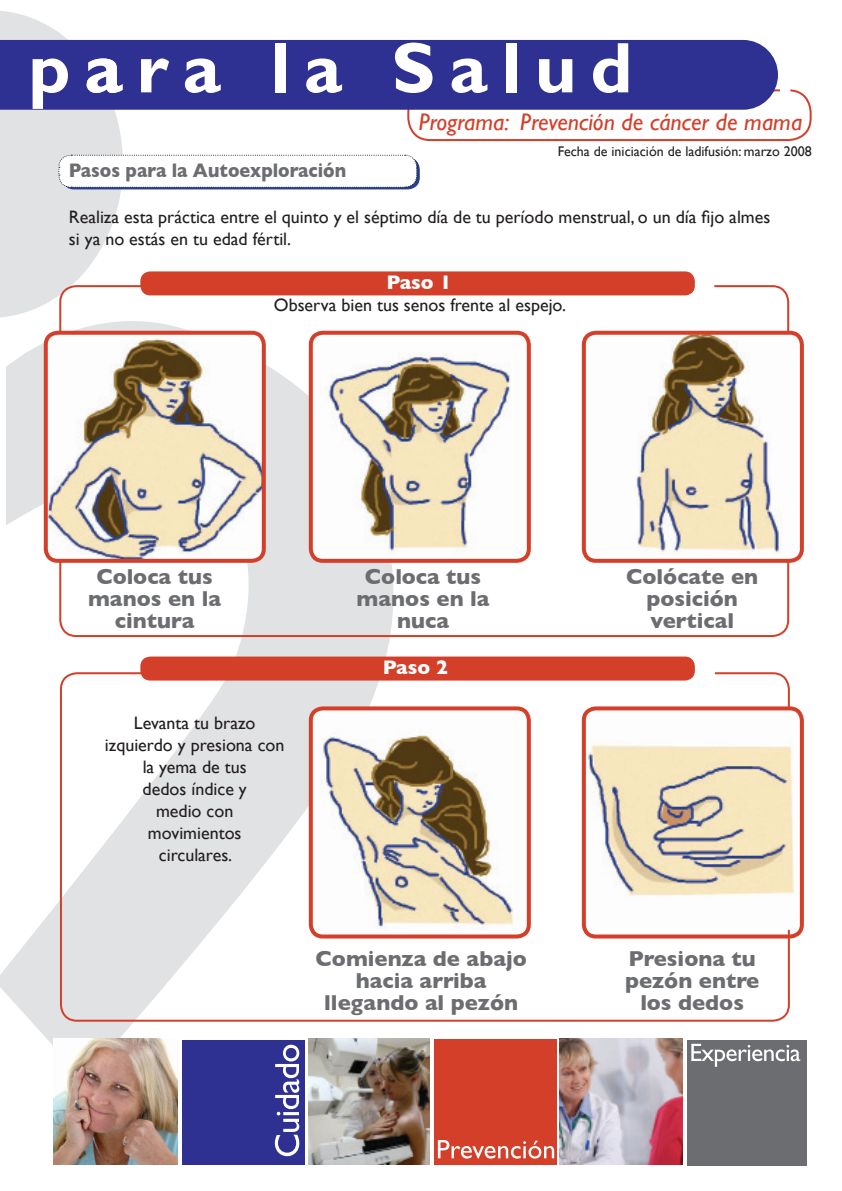
<style>
.page{position:relative;width:842px;height:1191px;background:#fff}
.page>*{position:absolute;margin:0;border:0;box-sizing:border-box;transform-origin:0 0}
.t1{font:italic 24px "Gill Sans";color:#d43f29}
.subtit{font:700 22px/22px "Gill Sans";color:#6c6d70;text-align:center}
.subtit-2{font:700 20px "Gill Sans";color:#6c6d70;scale:.9 1}
.subtit-3{font:700 20px "Gill Sans";color:#fff}
.txt{font:18px/22px "Gill Sans";color:#231f20}
.txt-2{font:14px "Gill Sans";color:#231f20}
</style>
<div class="page">
<div style="left:407px;top:89px;width:405px;height:52px;border:2px solid #d43f29;border-radius:22px"></div>
<svg style="left:0;top:321px;width:411px;height:758px"></svg>
<div style="left:432px;top:40px;width:346px;height:70px;background:#2e3092"></div>
<svg style="left:452px;top:58px;width:35px;height:35px"></svg>
<div style="left:506px;top:43px;width:10px;height:49px;background:#fff"></div>
<svg style="left:539px;top:59px;width:33px;height:34px"></svg>
<svg style="left:593px;top:43px;width:35px;height:50px"></svg>
<svg style="left:780px;top:89px;width:22px;height:4px"></svg>
<div style="left:182px;top:1039px;width:122px;height:125px;background:#2e3092"></div>
<div style="left:435px;top:1039px;width:122px;height:125px;background:#d43f29"></div>
<div style="left:687px;top:1039px;width:119px;height:126px;background:#6c6d70"></div>
<svg style="left:275px;top:1044px;width:24px;height:112px"></svg>
<svg style="left:691px;top:1043px;width:109px;height:23px"></svg>
<svg style="left:438px;top:1140px;width:116px;height:18px"></svg>
<img style="left:308px;top:1038px;width:122px;height:126px">
<img style="left:54px;top:1039px;width:124px;height:125px">
<img style="left:559px;top:1039px;width:124px;height:125px">
<div style="left:140px;top:271px;width:555px;height:24px;background:#d43f29;border-radius:10px"></div>
<div style="left:140px;top:656px;width:555px;height:24px;background:#d43f29;border-radius:10px"></div>
<svg style="left:0;top:11px;width:432px;height:307px"></svg>
<div style="left:60px;top:672px;width:730px;height:349px;border:2px solid #d43f29;border-radius:16px"></div>
<img style="left:46px;top:333px;width:218px;height:228px">
<div style="left:44px;top:331px;width:222px;height:232px;border:4px solid #d43f29;border-radius:12px"></div>
<img style="left:311px;top:333px;width:215px;height:228px">
<div style="left:309px;top:331px;width:222px;height:232px;border:4px solid #d43f29;border-radius:12px"></div>
<img style="left:311px;top:708px;width:217px;height:228px">
<div style="left:309px;top:706px;width:222px;height:232px;border:4px solid #d43f29;border-radius:12px"></div>
<img style="left:584px;top:333px;width:197px;height:225px">
<div style="left:582px;top:331px;width:222px;height:232px;border:4px solid #d43f29;border-radius:12px"></div>
<img style="left:587px;top:711px;width:212px;height:219px">
<div style="left:582px;top:706px;width:222px;height:232px;border:4px solid #d43f29;border-radius:12px"></div>
<p class="t1" style="left:419px;top:108px;width:385px">Programa: Prevención de cáncer de mama</p>
<p class="txt-2" style="left:558px;top:143px;width:255px">Fecha de iniciación de ladifusión: marzo 2008</p>
<p class="subtit-2" style="left:69px;top:155px;width:310px">Pasos para la Autoexploración</p>
<p class="txt" style="left:69px;top:206px;width:703px">Realiza esta práctica entre el quinto y el séptimo día de tu período menstrual, o un día fijo almes si ya no estás en tu edad fértil.</p>
<p class="subtit-3" style="left:386px;top:266px;width:67px">Paso 1</p>
<p class="txt" style="left:274px;top:293px;width:294px">Observa bien tus senos frente al espejo.</p>
<p class="subtit" style="left:96px;top:565px;width:118px">Coloca tus</p>
<p class="subtit" style="left:88px;top:587px;width:134px">manos en la cintura</p>
<p class="txt" style="left:134px;top:711px;width:123px">Levanta tu brazo</p>
<p class="txt" style="left:105px;top:733px;width:181px;text-align:center">izquierdo y presiona con la yema de tus</p>
<p class="txt" style="left:143px;top:777px;width:106px">dedos índice y</p>
<p class="txt" style="left:156px;top:799px;width:79px">medio con</p>
<p class="txt" style="left:148px;top:821px;width:95px">movimientos</p>
<p class="txt" style="left:159px;top:843px;width:75px">circulares.</p>
<p class="subtit" style="left:365px;top:565px;width:118px">Coloca tus</p>
<p class="subtit" style="left:357px;top:587px;width:134px">manos en la nuca</p>
<p class="subtit-3" style="left:383px;top:651px;width:67px">Paso 2</p>
<p class="subtit" style="left:316px;top:946px;width:213px">Comienza de abajo hacia arriba</p>
<p class="subtit" style="left:324px;top:990px;width:195px">llegando al pezón</p>
<p class="subtit" style="left:626px;top:565px;width:134px">Colócate en posición</p>
<p class="subtit" style="left:650px;top:609px;width:85px">vertical</p>
<p class="subtit" style="left:625px;top:946px;width:136px">Presiona tu pezón entre los dedos</p>
</div>
